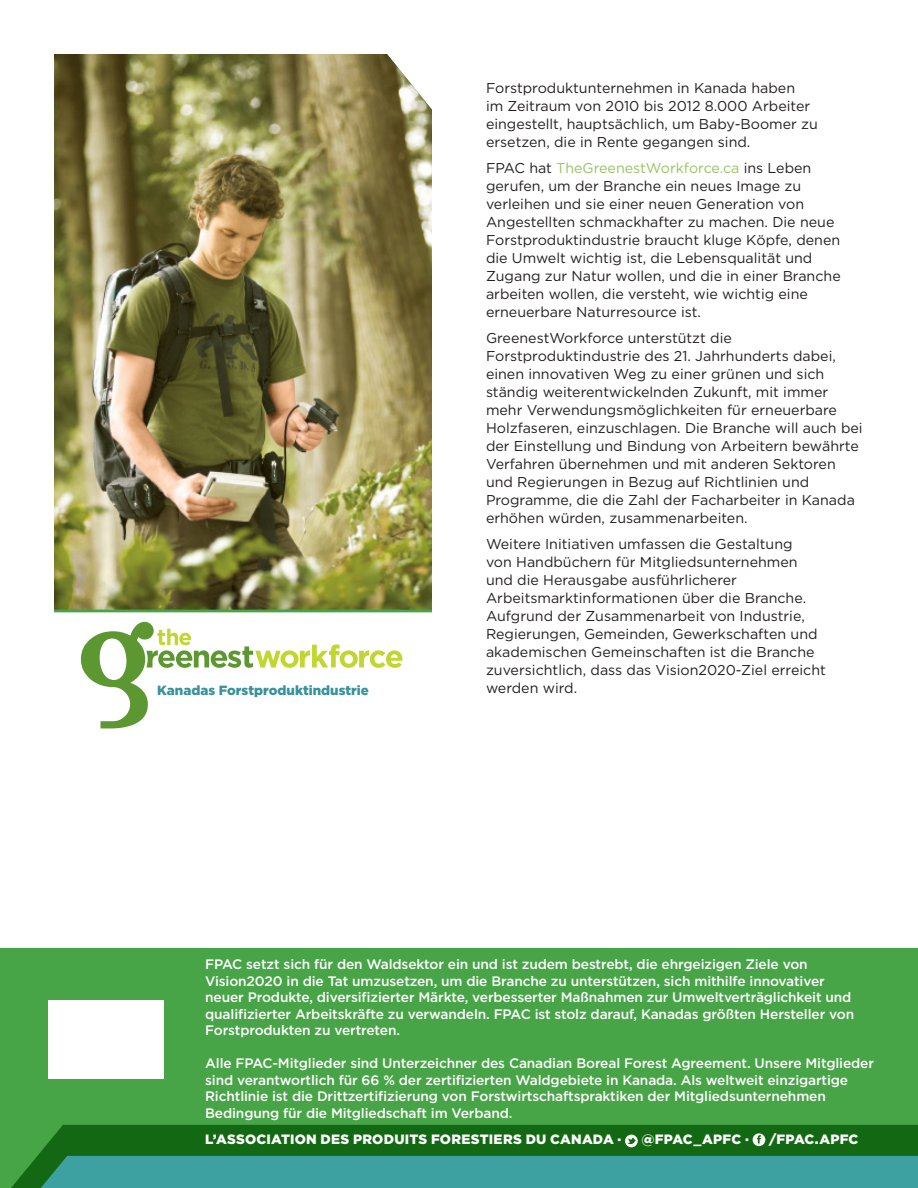
<style>
.page{position:relative;width:918px;height:1188px;background:#fff}
.page>*{position:absolute;margin:0;border:0;box-sizing:border-box;transform-origin:0 0}
.t1{font:14.25px/18px "Gotham";color:#231f20}
.t2{font:500 13.65px/16.5px "Gotham";letter-spacing:-.01em;color:#fff}
.t3{font:900 13.5px "Gotham";letter-spacing:.015em;color:#fff}
.t4{font:900 13.35px "Gotham";color:#37939b}
.s1{color:#96c461}
</style>
<div class="page">
<div style="left:0;top:948px;width:918px;height:240px;background:#47a447"></div>
<div style="left:48px;top:1001px;width:116px;height:77px;background:#fff"></div>
<svg style="left:11px;top:1125px;width:907px;height:63px;background:#166c16"></svg>
<div style="left:30px;top:1156px;width:888px;height:32px;background:#3ea1a1"></div>
<svg style="left:625px;top:1135px;width:13px;height:12px"></svg>
<svg style="left:753px;top:1133px;width:12px;height:13px"></svg>
<img style="left:54px;top:54px;width:378px;height:556px">
<svg style="left:81px;top:622px;width:321px;height:106px"></svg>
<p class="t1" style="left:486px;top:79px;width:333px">Forstproduktunternehmen in Kanada haben<br>im Zeitraum von 2010 bis 2012 8.000 Arbeiter eingestellt, hauptsächlich, um Baby-Boomer zu ersetzen, die in Rente gegangen sind.</p>
<p class="t1" style="left:486px;top:159px;width:356px">FPAC hat <span class="s1">TheGreenestWorkforce.ca</span> ins Leben gerufen, um der Branche ein neues Image zu verleihen und sie einer neuen Generation von Angestellten schmackhafter zu machen. Die neue Forstproduktindustrie braucht kluge Köpfe, denen die Umwelt wichtig ist, die Lebensqualität und Zugang zur Natur wollen, und die in einer Branche arbeiten wollen, die versteht, wie wichtig eine erneuerbare Naturresource ist.</p>
<p class="t1" style="left:486px;top:329px;width:378px">GreenestWorkforce unterstützt die Forstproduktindustrie des 21. Jahrhunderts dabei, einen innovativen Weg zu einer grünen und sich ständig weiterentwickelnden Zukunft, mit immer mehr Verwendungsmöglichkeiten für erneuerbare Holzfaseren, einzuschlagen. Die Branche will auch bei der Einstellung und Bindung von Arbeitern bewährte Verfahren übernehmen und mit anderen Sektoren und Regierungen in Bezug auf Richtlinien und Programme, die die Zahl der Facharbeiter in Kanada erhöhen würden, zusammenarbeiten.</p>
<p class="t1" style="left:486px;top:535px;width:341px">Weitere Initiativen umfassen die Gestaltung<br>von Handbüchern für Mitgliedsunternehmen und die Herausgabe ausführlicherer Arbeitsmarktinformationen über die Branche.<br>Aufgrund der Zusammenarbeit von Industrie, Regierungen, Gemeinden, Gewerkschaften und akademischen Gemeinschaften ist die Branche zuversichtlich, dass das Vision2020-Ziel erreicht</p>
<p class="t4" style="left:157px;top:681px;width:213px">Kanadas Forstproduktindustrie</p>
<p class="t1" style="left:486px;top:679px;width:93px">werden wird.</p>
<p class="t2" style="left:205px;top:956px;width:651px">FPAC setzt sich für den Waldsektor ein und ist zudem bestrebt, die ehrgeizigen Ziele von Vision2020 in die Tat umzusetzen, um die Branche zu unterstützen, sich mithilfe innovativer neuer Produkte, diversifizierter Märkte, verbesserter Maßnahmen zur Umweltverträglichkeit und qualifizierter Arbeitskräfte zu verwandeln. FPAC ist stolz darauf, Kanadas größten Hersteller von Forstprodukten zu vertreten.</p>
<p class="t2" style="left:205px;top:1055px;width:670px">Alle FPAC-Mitglieder sind Unterzeichner des Canadian Boreal Forest Agreement. Unsere Mitglieder sind verantwortlich für 66 % der zertifizierten Waldgebiete in Kanada. Als weltweit einzigartige Richtlinie ist die Drittzertifizierung von Forstwirtschaftspraktiken der Mitgliedsunternehmen Bedingung für die Mitgliedschaft im Verband.</p>
<p class="t3" style="left:205px;top:1130px;width:208px">L’Association DES PRODUITS</p>
<p class="t3" style="left:431px;top:1130px;width:163px">FORESTI ERS DU Canada</p>
<p class="t3" style="left:617px;top:1130px;width:133px">· @FPAC_APFC ·</p>
<p class="t3" style="left:769px;top:1130px;width:90px">/FPAC.APFC</p>
</div>
